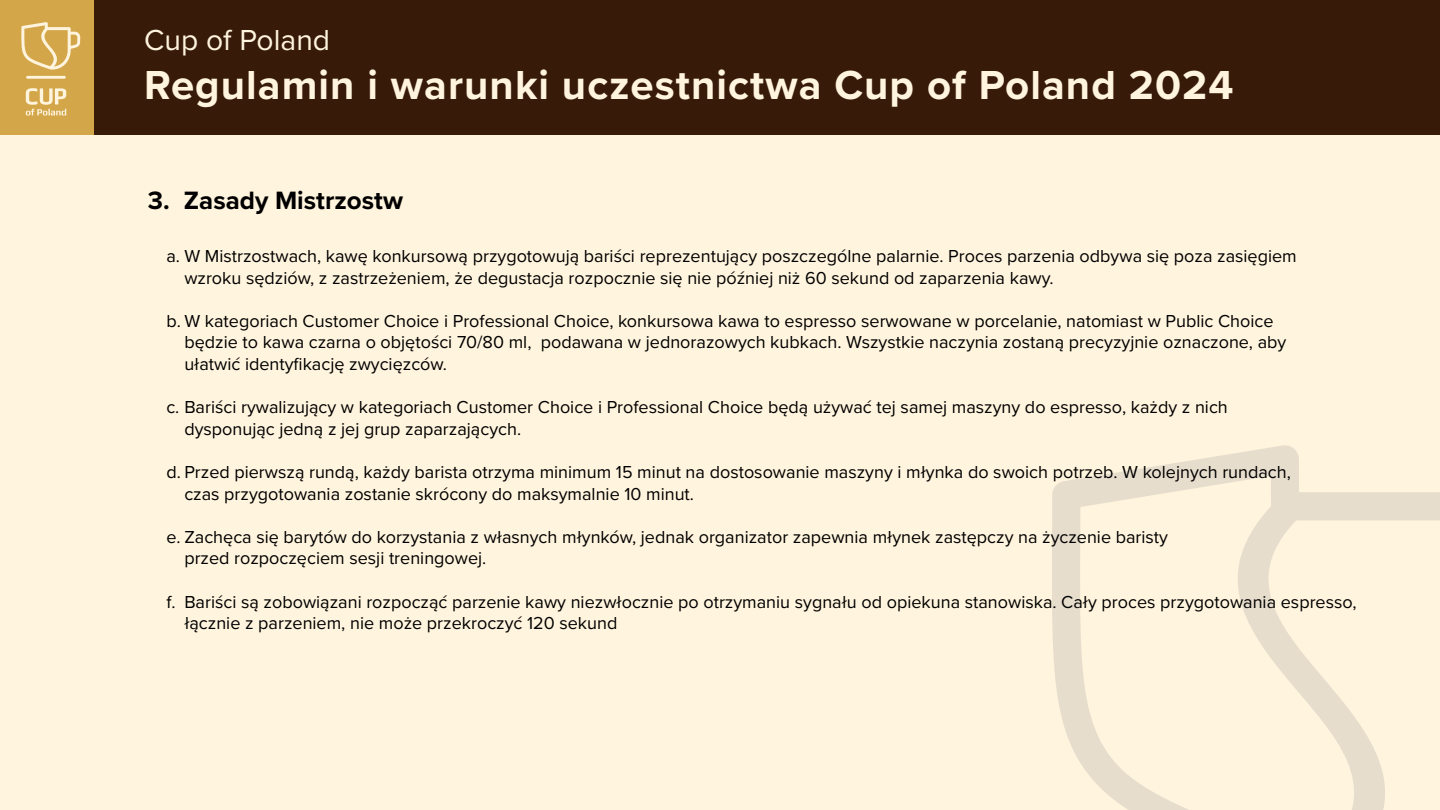
<style>
.page{position:relative;width:1440px;height:810px;background:#fff}
.page>*{position:absolute;margin:0;border:0;box-sizing:border-box;transform-origin:0 0}
.t1{font:700 42px "Proxima Nova";letter-spacing:.025em;color:#fff4dd}
.t2{font:30px "Proxima Nova";color:#fff4dd}
.t3{font:700 26px "Proxima Nova";color:#000}
.t4{font:18px/21.6px "Proxima Nova";color:#000}
</style>
<div class="page">
<div style="left:0;top:7px;width:1440px;height:803px;background:#fff4dd"></div>
<div style="left:0;top:0;width:1440px;height:135px;background:#381a08"></div>
<svg style="left:1052px;top:445px;width:388px;height:365px"></svg>
<div style="left:0;top:0;width:94px;height:135px;background:#d4a64a"></div>
<svg style="left:21px;top:22px;width:59px;height:48px"></svg>
<hr style="left:26px;top:76px;width:40px;height:3px;background:#fff4dd">
<svg style="left:26px;top:88px;width:40px;height:27px"></svg>
<h2 class="t2" style="left:144px;top:17px;width:187px">Cup of Poland</h2>
<h1 class="t1" style="left:144px;top:54px;width:1091px">Regulamin i warunki uczestnictwa Cup of Poland 2024</h1>
<h3 class="t3" style="left:148px;top:181px;width:257px">3. Zasady Mistrzostw</h3>
<p class="t4" style="left:184px;top:244px;width:1114px;text-indent:-18px">a. W Mistrzostwach, kawę konkursową przygotowują bariści reprezentujący poszczególne palarnie. Proces parzenia odbywa się poza zasięgiem wzroku sędziów, z zastrzeżeniem, że degustacja rozpocznie się nie później niż 60 sekund od zaparzenia kawy.</p>
<p class="t4" style="left:184px;top:309px;width:1104px;text-indent:-18px">b. W kategoriach Customer Choice i Professional Choice, konkursowa kawa to espresso serwowane w porcelanie, natomiast w Public Choice będzie to kawa czarna o objętości 70/80 ml, podawana w jednorazowych kubkach. Wszystkie naczynia zostaną precyzyjnie oznaczone, aby ułatwić identyfikację zwycięzców.</p>
<p class="t4" style="left:184px;top:396px;width:1045px;text-indent:-18px">c. Bariści rywalizujący w kategoriach Customer Choice i Professional Choice będą używać tej samej maszyny do espresso, każdy z nich dysponując jedną z jej grup zaparzających.</p>
<p class="t4" style="left:184px;top:460px;width:1108px;text-indent:-18px">d. Przed pierwszą rundą, każdy barista otrzyma minimum 15 minut na dostosowanie maszyny i młynka do swoich potrzeb. W kolejnych rundach, czas przygotowania zostanie skrócony do maksymalnie 10 minut.</p>
<p class="t4" style="left:184px;top:525px;width:985px;text-indent:-18px">e. Zachęca się barytów do korzystania z własnych młynków, jednak organizator zapewnia młynek zastępczy na życzenie baristy przed rozpoczęciem sesji treningowej.</p>
<p class="t4" style="left:184px;top:590px;width:1174px;text-indent:-18px">f. Bariści są zobowiązani rozpocząć parzenie kawy niezwłocznie po otrzymaniu sygnału od opiekuna stanowiska. Cały proces przygotowania espresso, łącznie z parzeniem, nie może przekroczyć 120 sekund</p>
</div>
